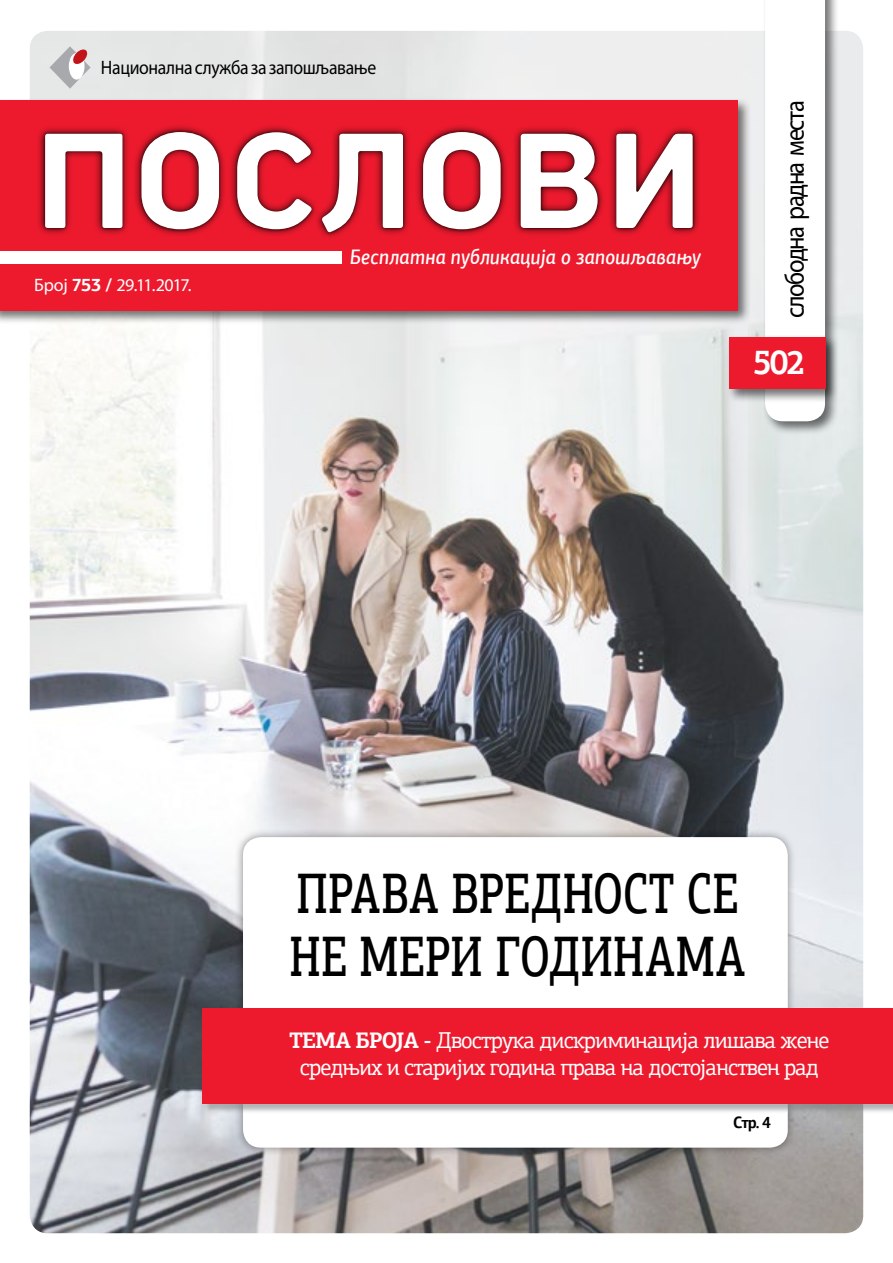
<style>
.page{position:relative;width:893px;height:1263px;background:#fff}
.page>*{position:absolute;margin:0;border:0;box-sizing:border-box;transform-origin:0 0}
.t1{font:500 57.15px/63.4px "PF Agora Slab Pro";letter-spacing:.01em;color:#000;scale:.74 1}
.t2{font:700 34.5px "PF Agora Slab Pro";color:#fff;scale:.91 1}
.t3{font:27px "Myriad Pro";letter-spacing:-.06em;color:#000;scale:.91 1}
.t4{font:22.95px/27px "PF Agora Slab Pro";letter-spacing:-.04em;color:#fff;text-align:center}
.t5{font:italic 500 21px "PF Agora Sans Pro";letter-spacing:.02em;color:#fff;scale:.89 1}
.t6{font:19.5px "Myriad Pro";letter-spacing:-.02em;color:#000;scale:.91 1}
.t7{font:18px "Myriad Pro";letter-spacing:-.02em;color:#fff}
.t8{font:700 16.5px "PF Agora Sans Pro";color:#000;scale:.91 1}
.s1{font-family:"PF Agora Sans Pro";font-weight:700}
.s2{font-weight:700;font-size:22.5px}
</style>
<div class="page">
<img style="left:30px;top:31px;width:833px;height:1202px">
<div style="left:763px;top:0;width:77px;height:435px;background:#000;opacity:.56"></div>
<svg style="left:765px;top:0;width:60px;height:421px"></svg>
<div style="left:0;top:98px;width:751px;height:227px;background:#000;opacity:.56"></div>
<div style="left:0;top:100px;width:737px;height:210px;background:#ed1a2e"></div>
<div style="left:37px;top:124px;width:663px;height:116px;background:#000;opacity:.85"></div>
<div style="left:42px;top:129px;width:653px;height:105px;background:#000;opacity:.48"></div>
<svg style="left:45px;top:132px;width:648px;height:100px"></svg>
<div style="left:0;top:251px;width:341px;height:12px;background:#fff"></div>
<svg style="left:50px;top:46px;width:41px;height:43px;background:#d2c6c7"></svg>
<div style="left:235px;top:829px;width:561px;height:327px;background:#000;opacity:.39"></div>
<div style="left:243px;top:837px;width:545px;height:311px;background:#fff;border-radius:18px"></div>
<div style="left:205px;top:1010px;width:688px;height:103px;background:#787a7d;opacity:.56"></div>
<div style="left:202px;top:1008px;width:691px;height:95px;background:#ed1a2e"></div>
<div style="left:727px;top:335px;width:113px;height:68px;background:#000;opacity:.56"></div>
<div style="left:729px;top:337px;width:96px;height:52px;background:#ed1a2e"></div>
<p class="t6" style="left:101px;top:55px;width:304px">Национална служба за запошљавање</p>
<p class="t7" style="left:34px;top:274px;width:159px">Број <span class="s1">753 /</span> 29.11.2017.</p>
<p class="t5" style="left:350px;top:244px;width:396px">Бесплатна публикација о запошљавању</p>
<p class="t3" style="left:778px;top:318px;width:240px;rotate:-90deg">слободнa раднa местa</p>
<h2 class="t2" style="left:753px;top:340px;width:59px">502</h2>
<h1 class="t1" style="left:289px;top:861px;width:618px">ПРАВА ВРЕДНОСТ СЕ<br>НЕ МЕРИ ГОДИНАМА</h1>
<p class="t4" style="left:289px;top:1026px;width:542px"><span class="s2">ТЕМА БРОЈА -</span> Двострука дискриминација лишава жене средњих и старијих година права на достојанствен рад</p>
<p class="t8" style="left:733px;top:1112px;width:43px">Стр. 4</p>
</div>
